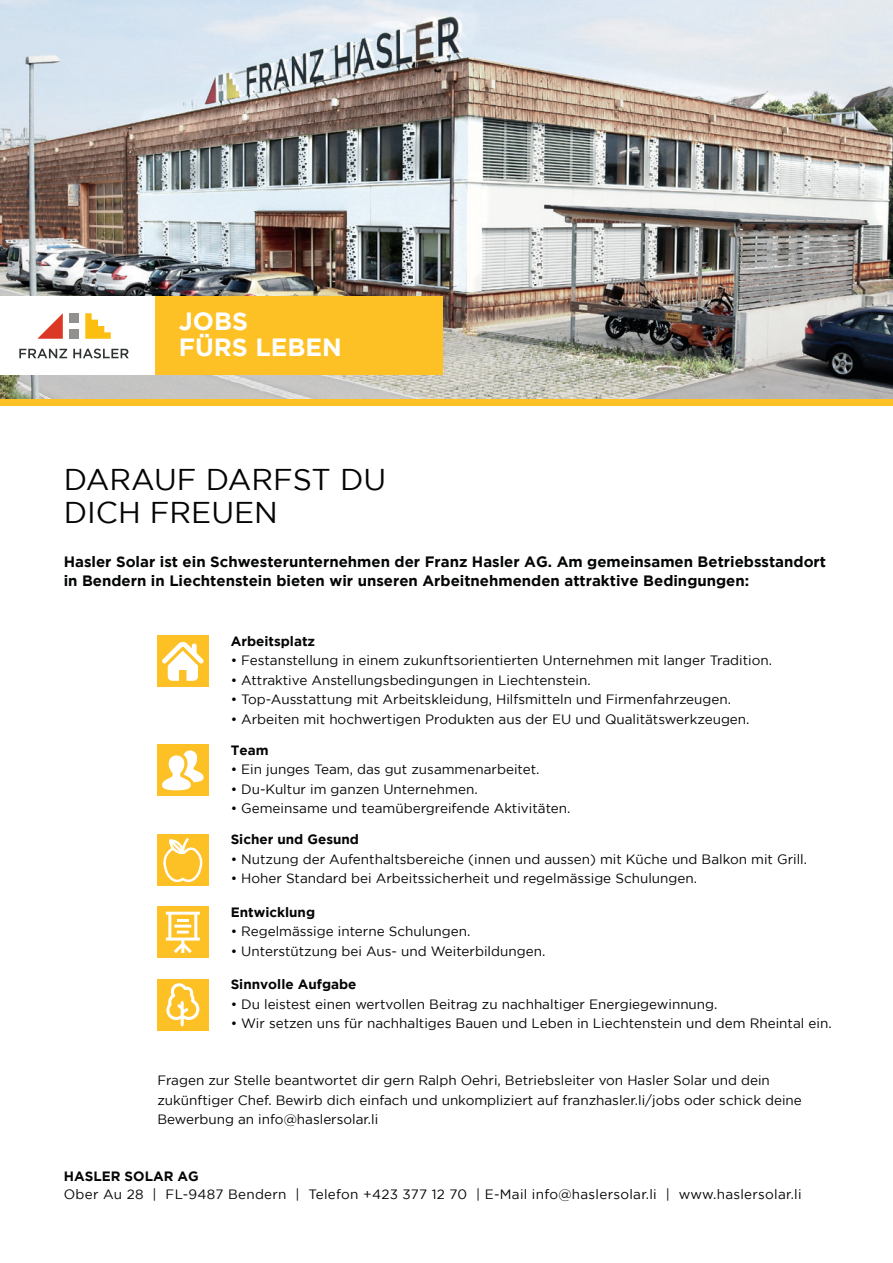
<style>
.page{position:relative;width:893px;height:1263px;background:#fff}
.page>*{position:absolute;margin:0;border:0;box-sizing:border-box;transform-origin:0 0}
.t1{font:30px/33px "Gotham";color:#040506}
.t2{font:700 24.9px "Gotham";color:#fff}
.t3{font:700 15px/19.5px "Gotham";color:#040506}
.t4{font:13.5px/19.5px "Gotham";color:#040506}
.t5{font:13.5px "Gotham";letter-spacing:.02em;color:#040506}
.t6{font:700 13.5px "Gotham";color:#040506}
</style>
<div class="page">
<div style="left:157px;top:636px;width:51px;height:51px;background:#fdc125"></div>
<svg style="left:162px;top:642px;width:42px;height:39px"></svg>
<div style="left:157px;top:745px;width:51px;height:51px;background:#fdc125"></div>
<svg style="left:162px;top:750px;width:42px;height:40px"></svg>
<div style="left:157px;top:834px;width:51px;height:51px;background:#fdc125"></div>
<svg style="left:163px;top:838px;width:40px;height:45px"></svg>
<div style="left:157px;top:907px;width:51px;height:51px;background:#fdc125"></div>
<svg style="left:166px;top:912px;width:34px;height:41px"></svg>
<div style="left:157px;top:979px;width:51px;height:51px;background:#fdc125"></div>
<svg style="left:166px;top:983px;width:34px;height:44px"></svg>
<div style="left:0;top:398px;width:893px;height:8px;background:#fdc125"></div>
<img style="left:0;top:0;width:893px;height:398px">
<div style="left:0;top:297px;width:155px;height:78px;background:#fff"></div>
<div style="left:155px;top:297px;width:287px;height:78px;background:#fdc125"></div>
<div style="left:69px;top:313px;width:10px;height:10px;background:#91908e"></div>
<div style="left:69px;top:329px;width:10px;height:10px;background:#91908e"></div>
<svg style="left:37px;top:313px;width:26px;height:26px"></svg>
<svg style="left:85px;top:313px;width:26px;height:26px"></svg>
<svg style="left:19px;top:349px;width:48px;height:9px"></svg>
<svg style="left:73px;top:349px;width:56px;height:9px"></svg>
<p class="t2" style="left:179px;top:307px;width:71px">JOBS</p>
<p class="t2" style="left:179px;top:333px;width:164px">FÜRS LEBEN</p>
<p class="t1" style="left:64px;top:463px;width:324px">DARAUF DARFST DU<br>DICH FREUEN</p>
<p class="t3" style="left:64px;top:551px;width:764px">Hasler Solar ist ein Schwesterunternehmen der Franz Hasler AG. Am gemeinsamen Betriebsstandort in Bendern in Liechtenstein bieten wir unseren Arbeitnehmenden attraktive Bedingungen:</p>
<p class="t6" style="left:231px;top:633px;width:86px">Arbeitsplatz</p>
<p class="t4" style="left:231px;top:650px;width:543px">• Festanstellung in einem zukunftsorientierten Unternehmen mit langer Tradition.</p>
<p class="t4" style="left:231px;top:670px;width:362px">• Attraktive Anstellungsbedingungen in Liechtenstein.</p>
<p class="t4" style="left:231px;top:689px;width:502px">• Top-Ausstattung mit Arbeitskleidung, Hilfsmitteln und Firmenfahrzeugen.</p>
<p class="t4" style="left:231px;top:709px;width:520px">• Arbeiten mit hochwertigen Produkten aus der EU und Qualitätswerkzeugen.</p>
<p class="t6" style="left:231px;top:742px;width:39px">Team</p>
<p class="t4" style="left:231px;top:759px;width:310px">• Ein junges Team, das gut zusammenarbeitet.</p>
<p class="t4" style="left:231px;top:779px;width:249px">• Du-Kultur im ganzen Unternehmen.</p>
<p class="t4" style="left:231px;top:798px;width:341px">• Gemeinsame und teamübergreifende Aktivitäten.</p>
<p class="t6" style="left:231px;top:832px;width:130px">Sicher und Gesund</p>
<p class="t4" style="left:231px;top:849px;width:578px">• Nutzung der Aufenthaltsbereiche (innen und aussen) mit Küche und Balkon mit Grill.</p>
<p class="t4" style="left:231px;top:869px;width:468px">• Hoher Standard bei Arbeitssicherheit und regelmässige Schulungen.</p>
<p class="t6" style="left:231px;top:904px;width:86px">Entwicklung</p>
<p class="t4" style="left:231px;top:921px;width:241px">• Regelmässige interne Schulungen.</p>
<p class="t4" style="left:231px;top:941px;width:316px">• Unterstützung bei Aus- und Weiterbildungen.</p>
<p class="t6" style="left:231px;top:976px;width:127px">Sinnvolle Aufgabe</p>
<p class="t4" style="left:231px;top:994px;width:488px">• Du leistest einen wertvollen Beitrag zu nachhaltiger Energiegewinnung.</p>
<p class="t4" style="left:231px;top:1013px;width:602px">• Wir setzen uns für nachhaltiges Bauen und Leben in Liechtenstein und dem Rheintal ein.</p>
<p class="t4" style="left:157px;top:1070px;width:646px">Fragen zur Stelle beantwortet dir gern Ralph Oehri, Betriebsleiter von Hasler Solar und dein zukünftiger Chef. Bewirb dich einfach und unkompliziert auf franzhasler.li/jobs oder schick deine<br>Bewerbung an info@haslersolar.li</p>
<p class="t6" style="left:64px;top:1168px;width:136px">HASLER SOLAR AG</p>
<p class="t5" style="left:64px;top:1187px;width:739px">Ober Au 28 | FL-9487 Bendern | Telefon +423 377 12 70 | E-Mail info@haslersolar.li | www.haslersolar.li</p>
</div>
